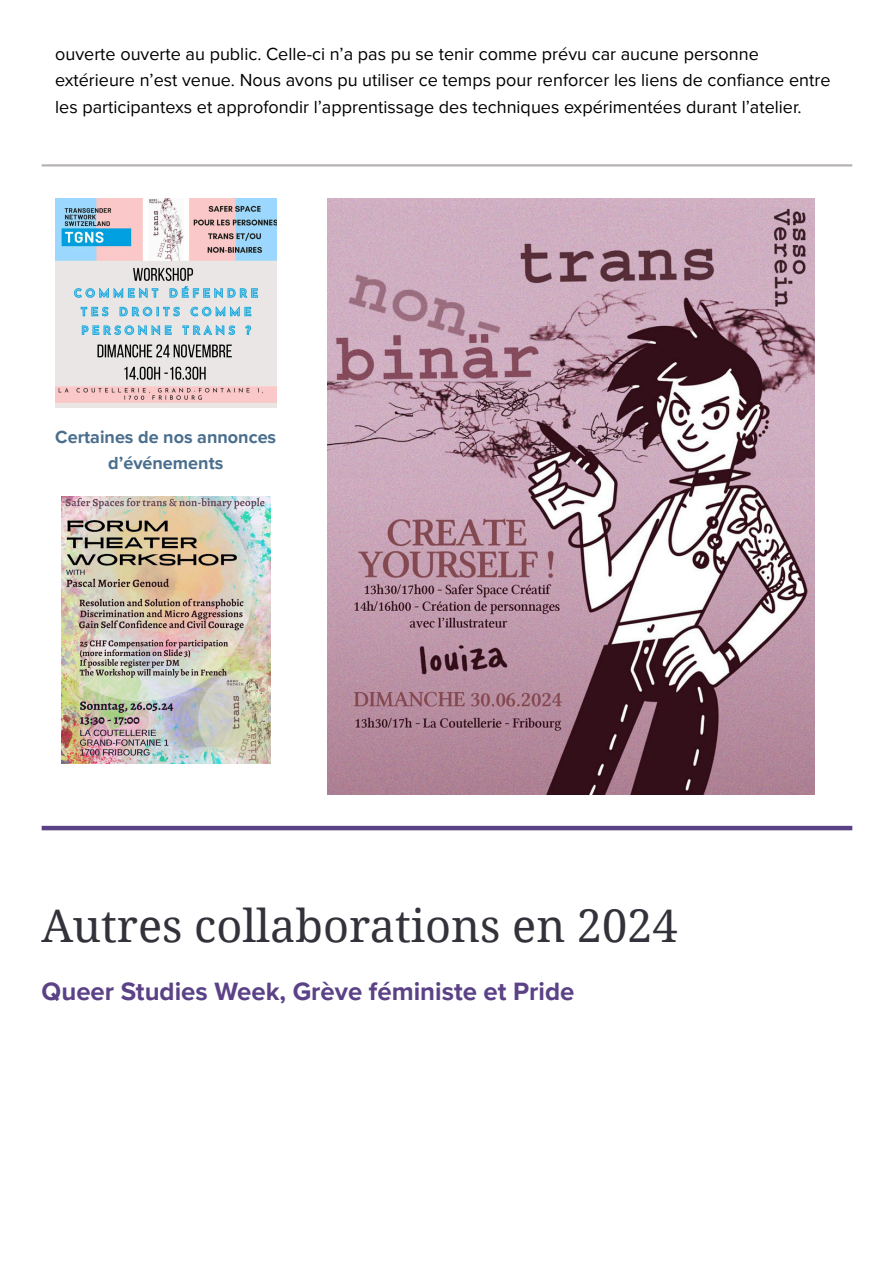
<style>
.page{position:relative;width:894px;height:1263px;background:#fff}
.page>*{position:absolute;margin:0;border:0;box-sizing:border-box;transform-origin:0 0}
.t1{font:45px "Noto Serif";color:#32323a}
.t2{font:700 25.8px "Proxima Nova";color:#5b4186}
.t3{font:18px/26.4px "Proxima Nova";color:#000}
.t4{font:700 18px/25.8px "Proxima Nova";color:#4a6e8d;text-align:center}
</style>
<div class="page">
<hr style="left:42px;top:164px;width:810px;height:2px;background:#b6b2b2">
<img style="left:55px;top:198px;width:222px;height:209px">
<img style="left:62px;top:496px;width:208px;height:268px">
<img style="left:327px;top:198px;width:487px;height:596px">
<hr style="left:42px;top:826px;width:810px;height:4px;background:#5b4186">
<p class="t3" style="left:55px;top:41px;width:776px">ouverte ouverte au public. Celle-ci n’a pas pu se tenir comme prévu car aucune personne extérieure n’est venue. Nous avons pu utiliser ce temps pour renforcer les liens de confiance entre les participantexs et approfondir l’apprentissage des techniques expérimentées durant l’atelier.</p>
<p class="t4" style="left:55px;top:425px;width:222px">Certaines de nos annonces d’événements</p>
<p class="t1" style="left:42px;top:894px;width:637px">Autres collaborations en 2024</p>
<p class="t2" style="left:42px;top:976px;width:534px">Queer Studies Week, Grève féministe et Pride</p>
</div>
